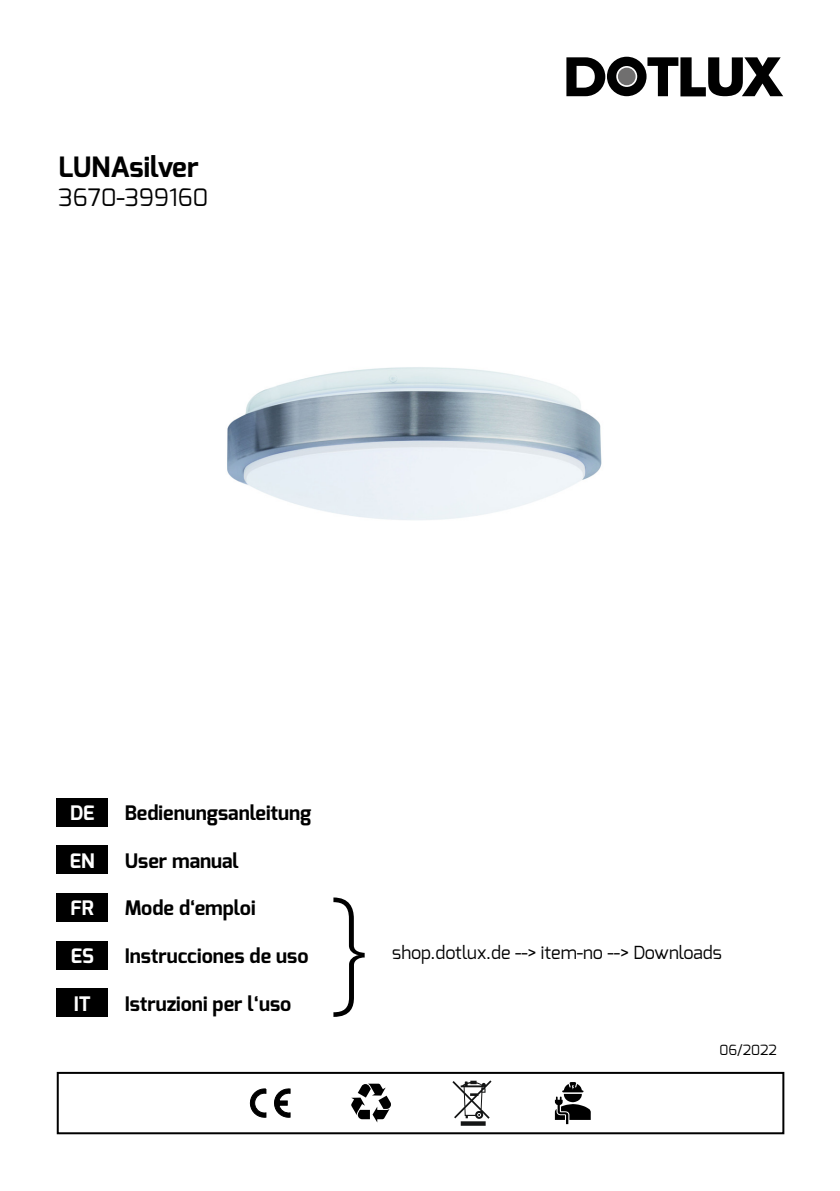
<style>
.page{position:relative;width:840px;height:1191px;background:#fff}
.page>*{position:absolute;margin:0;border:0;box-sizing:border-box;transform-origin:0 0}
.t1{font:700 28px "Exo";color:#000}
.t2{font:24px "Exo";color:#000}
.t3{font:700 20px "Exo";color:#000}
.t4{font:700 20px "Exo";color:#fff}
.t5{font:18px "Exo";color:#000}
.t6{font:14px "Exo";color:#000}
</style>
<div class="page">
<svg style="left:566px;top:57px;width:216px;height:39px"></svg>
<div style="left:617px;top:68px;width:18px;height:17px;background:#706f6f;border-radius:50%"></div>
<div style="left:57px;top:798px;width:51px;height:28px;background:#000"></div>
<div style="left:57px;top:845px;width:51px;height:29px;background:#000"></div>
<div style="left:57px;top:893px;width:51px;height:28px;background:#000"></div>
<div style="left:57px;top:941px;width:51px;height:28px;background:#000"></div>
<div style="left:57px;top:988px;width:51px;height:29px;background:#000"></div>
<div style="left:57px;top:1071px;width:726px;height:63px;border:2px solid #000"></div>
<svg style="left:333px;top:897px;width:31px;height:120px"></svg>
<svg style="left:249px;top:1088px;width:17px;height:30px"></svg>
<svg style="left:274px;top:1088px;width:16px;height:29px"></svg>
<svg style="left:452px;top:1080px;width:39px;height:45px"></svg>
<svg style="left:351px;top:1083px;width:40px;height:39px"></svg>
<svg style="left:554px;top:1082px;width:36px;height:42px"></svg>
<img style="left:227px;top:367px;width:375px;height:153px">
<h1 class="t1" style="left:59px;top:149px;width:141px">LUNAsilver</h1>
<p class="t2" style="left:59px;top:182px;width:151px">3670-399160</p>
<p class="t4" style="left:70px;top:800px;width:26px">DE</p>
<p class="t4" style="left:70px;top:847px;width:26px">EN</p>
<p class="t4" style="left:70px;top:895px;width:25px">FR</p>
<p class="t4" style="left:71px;top:943px;width:25px">ES</p>
<p class="t4" style="left:74px;top:990px;width:18px">IT</p>
<p class="t3" style="left:125px;top:800px;width:188px">Bedienungsanleitung</p>
<p class="t3" style="left:125px;top:847px;width:115px">User manual</p>
<p class="t3" style="left:125px;top:895px;width:132px">Mode d‘emploi</p>
<p class="t3" style="left:125px;top:943px;width:185px">Instrucciones de uso</p>
<p class="t3" style="left:125px;top:990px;width:168px">Istruzioni per l‘uso</p>
<p class="t5" style="left:392px;top:941px;width:331px">shop.dotlux.de --&gt; item-no --&gt; Downloads</p>
<p class="t6" style="left:719px;top:1040px;width:59px">06/2022</p>
</div>
